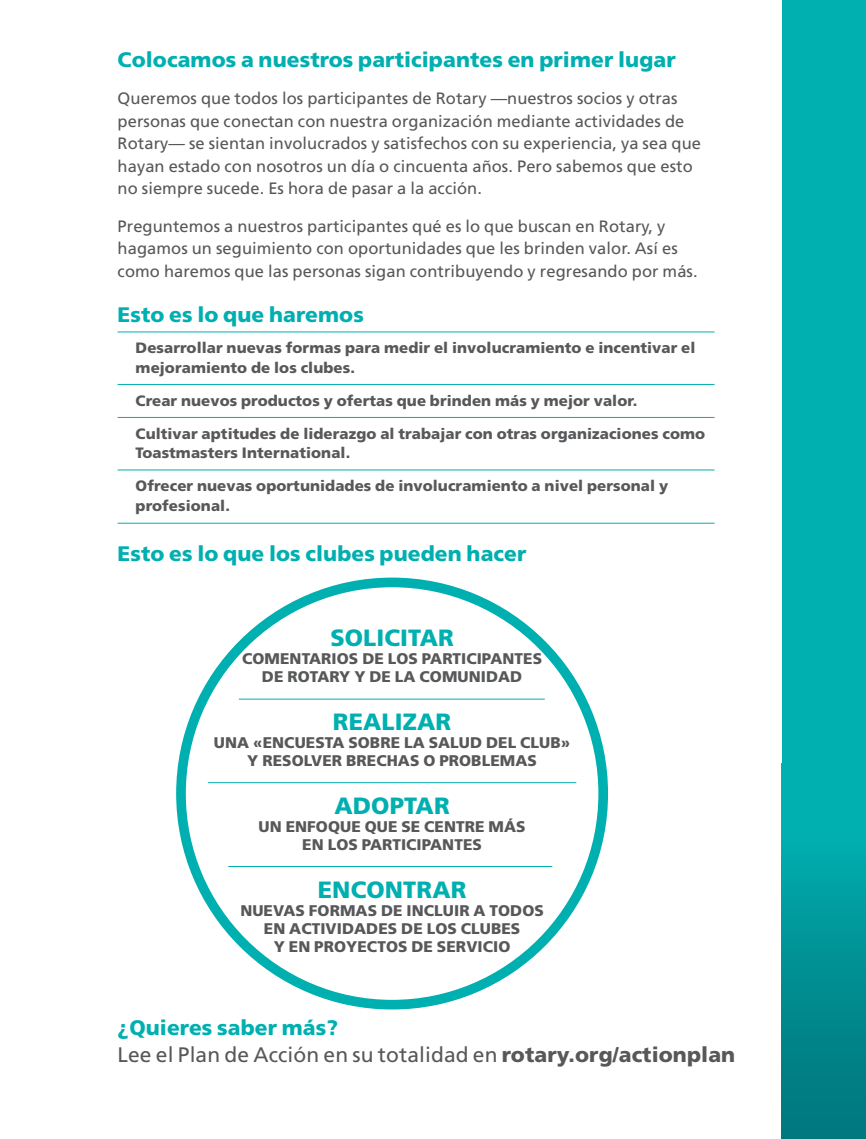
<style>
.page{position:relative;width:866px;height:1139px;background:#fff}
.page>*{position:absolute;margin:0;border:0;box-sizing:border-box;transform-origin:0 0}
.t1{font:900 23.55px "Frutiger LT Std";letter-spacing:.005em;color:#00afb0}
.t2{font:900 21px "Frutiger LT Std";letter-spacing:.005em;color:#00afb0}
.t3{font:21px/27px "Frutiger LT Std";letter-spacing:.005em;color:#57585a}
.t4{font:16.5px/22.5px "Frutiger LT Std";letter-spacing:.005em;color:#57585a}
.t5{font:900 15.45px/18px "Frutiger LT Std";letter-spacing:.005em;color:#57585a;text-align:center}
.t6{font:900 15px/19.5px "Frutiger LT Std";letter-spacing:.005em;color:#57585a}
.s1{font-weight:900;color:#00afb0}
.s2{font-weight:900}
</style>
<div class="page">
<div style="left:782px;top:0;width:84px;height:1139px;background:#00afb0"></div>
<div style="left:782px;top:763px;width:84px;height:376px;background:linear-gradient(to bottom,#00b6b7,#00747b)"></div>
<hr style="left:118px;top:332px;width:597px;height:1px;background:#00afb0">
<hr style="left:118px;top:384px;width:597px;height:1px;background:#00afb0">
<hr style="left:118px;top:417px;width:597px;height:1px;background:#00afb0">
<hr style="left:118px;top:470px;width:597px;height:1px;background:#00afb0">
<hr style="left:118px;top:523px;width:597px;height:1px;background:#00afb0">
<div style="left:176px;top:578px;width:432px;height:431px;border:10px solid #00afb0;border-radius:50%"></div>
<hr style="left:239px;top:699px;width:306px;height:1px;background:#00afb0">
<hr style="left:208px;top:782px;width:368px;height:1px;background:#00afb0">
<hr style="left:228px;top:866px;width:324px;height:1px;background:#00afb0">
<p class="t2" style="left:118px;top:47px;width:560px">Colocamos a nuestros participantes en primer lugar</p>
<p class="t4" style="left:118px;top:87px;width:585px">Queremos que todos los participantes de Rotary —nuestros socios y otras personas que conectan con nuestra organización mediante actividades de Rotary— se sientan involucrados y satisfechos con su experiencia, ya sea que hayan estado con nosotros un día o cincuenta años. Pero sabemos que esto no siempre sucede. Es hora de pasar a la acción.</p>
<p class="t4" style="left:118px;top:215px;width:582px">Preguntemos a nuestros participantes qué es lo que buscan en Rotary, y hagamos un seguimiento con oportunidades que les brinden valor. Así es como haremos que las personas sigan contribuyendo y regresando por más.</p>
<p class="t2" style="left:118px;top:302px;width:248px">Esto es lo que haremos</p>
<p class="t6" style="left:136px;top:338px;width:561px">Desarrollar nuevas formas para medir el involucramiento e incentivar el mejoramiento de los clubes.</p>
<p class="t6" style="left:136px;top:391px;width:503px">Crear nuevos productos y ofertas que brinden más y mejor valor.</p>
<p class="t6" style="left:136px;top:424px;width:571px">Cultivar aptitudes de liderazgo al trabajar con otras organizaciones como<br>Toastmasters International.</p>
<p class="t6" style="left:136px;top:476px;width:534px">Ofrecer nuevas oportunidades de involucramiento a nivel personal y profesional.</p>
<p class="t2" style="left:118px;top:541px;width:410px">Esto es lo que los clubes pueden hacer</p>
<h1 class="t1" style="left:330px;top:624px;width:125px">SOLICITAR</h1>
<p class="t5" style="left:242px;top:650px;width:301px">COMENTARIOS DE LOS PARTICIPANTES<br>DE ROTARY Y DE LA COMUNIDAD</p>
<h1 class="t1" style="left:333px;top:708px;width:120px">REALIZAR</h1>
<p class="t5" style="left:214px;top:734px;width:358px">UNA «ENCUESTA SOBRE LA SALUD DEL CLUB»<br>Y RESOLVER BRECHAS O PROBLEMAS</p>
<h1 class="t1" style="left:334px;top:792px;width:117px">ADOPTAR</h1>
<p class="t5" style="left:259px;top:818px;width:269px">UN ENFOQUE QUE SE CENTRE MÁS<br>EN LOS PARTICIPANTES</p>
<h1 class="t1" style="left:318px;top:876px;width:150px">ENCONTRAR</h1>
<p class="t5" style="left:240px;top:902px;width:305px">NUEVAS FORMAS DE INCLUIR A TODOS<br>EN ACTIVIDADES DE LOS CLUBES<br>Y EN PROYECTOS DE SERVICIO</p>
<p class="t3" style="left:118px;top:1014px;width:619px"><span class="s1">¿Quieres saber más?<br></span>Lee el Plan de Acción en su totalidad en <span class="s2">rotary.org/actionplan</span></p>
</div>
